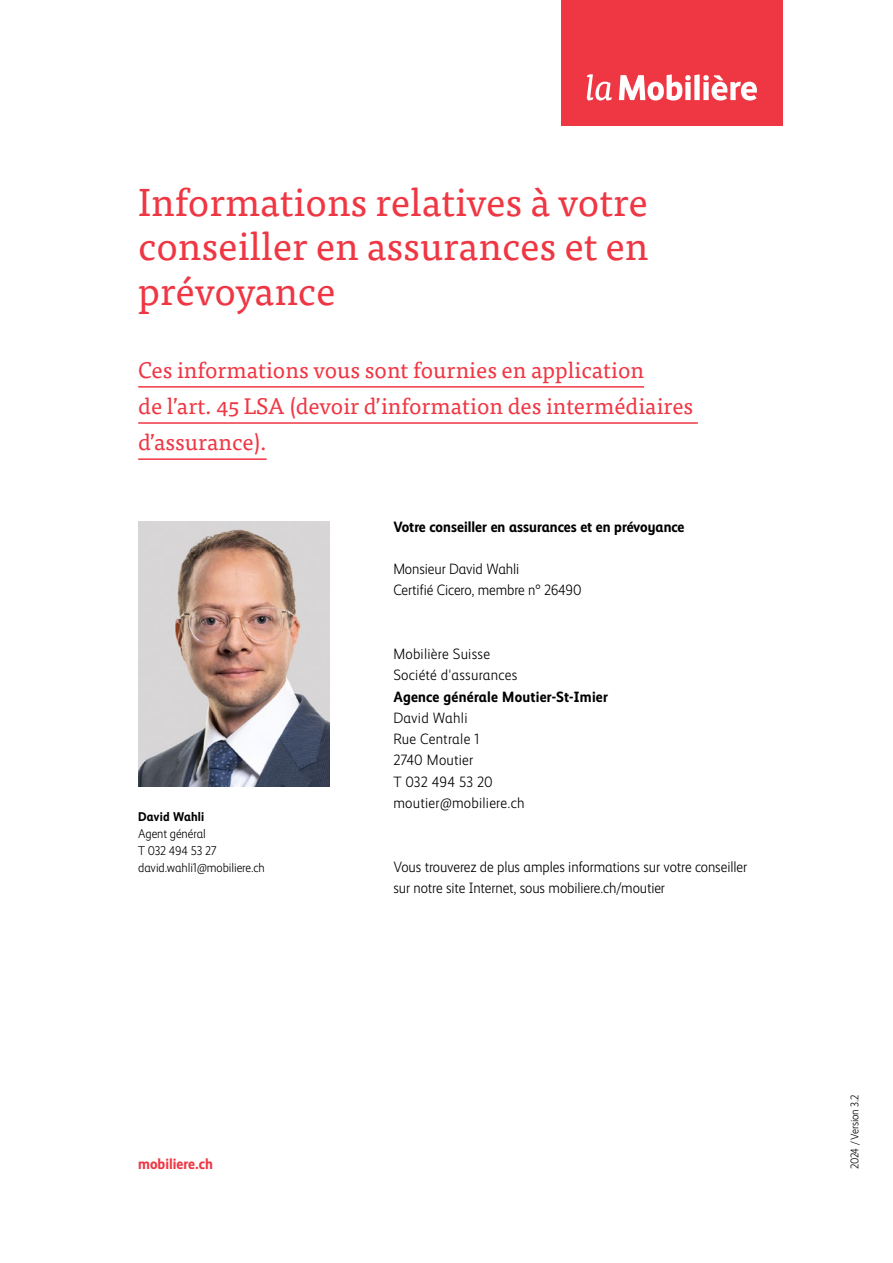
<style>
.page{position:relative;width:893px;height:1263px;background:#fff}
.page>*{position:absolute;margin:0;border:0;box-sizing:border-box;transform-origin:0 0}
.subheadline-1{font:39px/44.7px "Tisa Pro";color:#ef3744;text-align:justify}
.Lead_Unterstrichen_1{font:22.5px/36.2px "Tisa Pro";color:#ef3744}
.paragraph_aftersubhe{font:300 15px/21.3px "Mobiliar Realist";letter-spacing:-.005em;color:#000}
.Adresse{font:300 15px/21.3px "Mobiliar Realist";letter-spacing:.015em;color:#000}
.paragraph_01{font:300 15px "Mobiliar Realist";letter-spacing:-.005em;color:#000}
.subheadline-2{font:700 15px "Mobiliar Realist";color:#000}
.Standort{font:700 15px "Mobiliar Realist";letter-spacing:.015em;color:#000}
.Email{font:300 15px "Mobiliar Realist";letter-spacing:.015em;color:#000}
.t1{font:700 15px "Mobiliar Realist";color:#ef3744}
.paragraph_02{font:300 12.75px "Mobiliar Realist";letter-spacing:-.005em;color:#000}
.paragraph_02-2{font:700 12.75px "Mobiliar Realist";letter-spacing:.015em;color:#000}
.paragraph{font:300 11.25px "Mobiliar Realist";letter-spacing:-.005em;color:#000}
</style>
<div class="page">
<hr style="left:138px;top:386px;width:506px;height:2px;background:#ef3744">
<hr style="left:138px;top:422px;width:560px;height:2px;background:#ef3744">
<hr style="left:138px;top:458px;width:129px;height:2px;background:#ef3744">
<img style="left:138px;top:521px;width:192px;height:266px">
<div style="left:561px;top:0;width:221px;height:125px;background:#ef3744"></div>
<svg style="left:619px;top:74px;width:138px;height:27px"></svg>
<svg style="left:587px;top:74px;width:25px;height:26px"></svg>
<p class="subheadline-1" style="left:138px;top:177px;width:512px">Informations relatives à votre conseiller en assurances et en prévoyance</p>
<p class="Lead_Unterstrichen_1" style="left:138px;top:351px;width:557px">Ces informations vous sont fournies en application<br>de lʼart. 45 LSA (devoir dʼinformation des intermédiaires dʼassurance).</p>
<p class="subheadline-2" style="left:393px;top:518px;width:293px">Votre conseiller en assurances et en prévoyance</p>
<p class="paragraph_01" style="left:393px;top:561px;width:128px">Monsieur David Wahli</p>
<p class="paragraph_01" style="left:393px;top:582px;width:190px">Certifié Cicero, membre n° 26490</p>
<p class="Adresse" style="left:393px;top:643px;width:125px">Mobilière Suisse<br>Société d'assurances</p>
<p class="Standort" style="left:393px;top:688px;width:216px">Agence générale Moutier-St-Imier</p>
<p class="Adresse" style="left:393px;top:707px;width:76px">David Wahli</p>
<p class="Adresse" style="left:393px;top:729px;width:87px">Rue Centrale 1</p>
<p class="Adresse" style="left:393px;top:750px;width:82px">2740 Moutier</p>
<p class="Adresse" style="left:393px;top:771px;width:101px">T 032 494 53 20</p>
<p class="Email" style="left:393px;top:794px;width:133px">moutier@mobiliere.ch</p>
<p class="paragraph_02-2" style="left:138px;top:809px;width:68px">David Wahli</p>
<p class="paragraph_02" style="left:138px;top:826px;width:69px">Agent général</p>
<p class="paragraph_02" style="left:138px;top:843px;width:80px">T 032 494 53 27</p>
<p class="paragraph_02" style="left:138px;top:860px;width:128px">david.wahli1@mobiliere.ch</p>
<p class="paragraph_aftersubhe" style="left:393px;top:856px;width:355px">Vous trouverez de plus amples informations sur votre conseiller sur notre site Internet, sous mobiliere.ch/moutier</p>
<p class="t1" style="left:138px;top:1155px;width:76px">mobiliere.ch</p>
<p class="paragraph" style="left:848px;top:1169px;width:77px;rotate:-90deg">2024 /Version 3.2</p>
</div>
